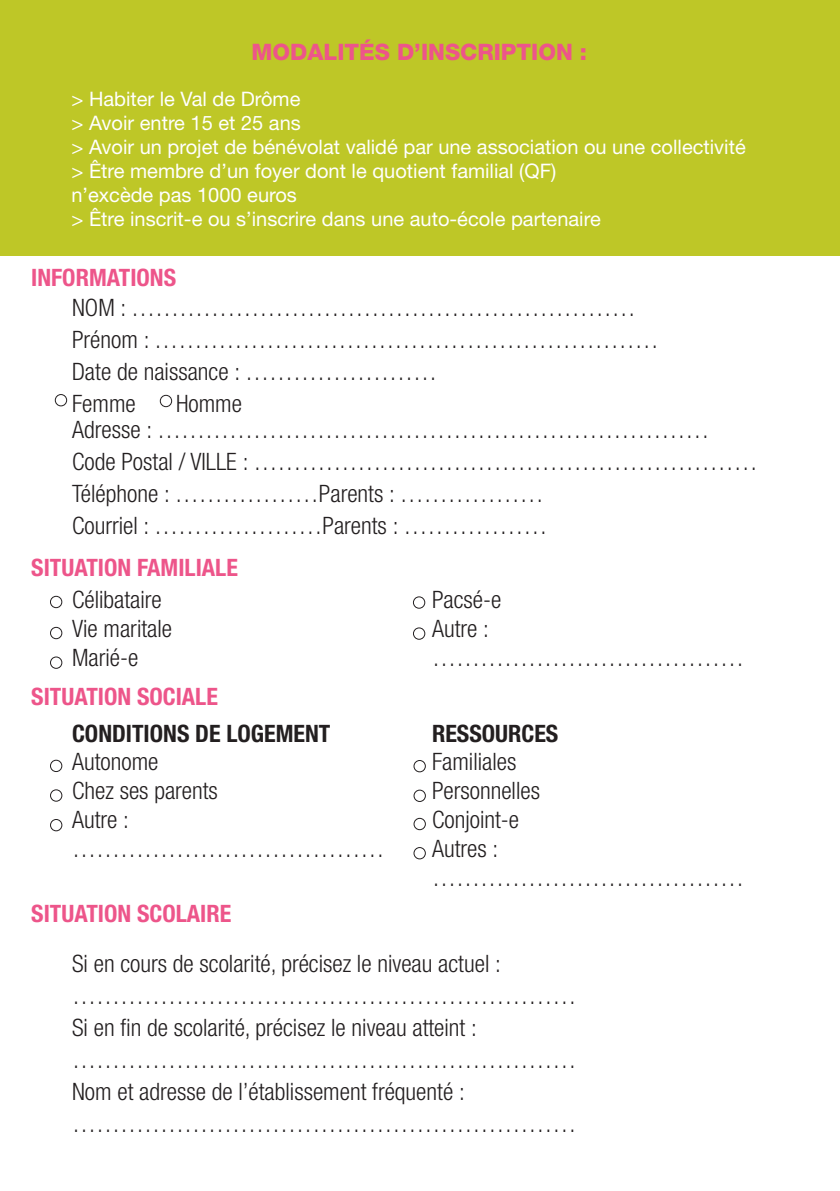
<style>
.page{position:relative;width:840px;height:1191px;background:#fff}
.page>*{position:absolute;margin:0;border:0;box-sizing:border-box;transform-origin:0 0}
.t1{font:300 condensed 24px/28.8px "Helvetica Neue LT Std";color:#231f20}
.t2{font:700 condensed 24px "Helvetica Neue LT Std";color:#ed558a}
.t3{font:700 condensed 24px "Helvetica Neue LT Std";color:#231f20}
.t4{font:800 22.6px "Helvetica Neue LT Std";color:#ed558a}
.t5{font:20px/24px "Helvetica Neue LT Std";color:#fff}
</style>
<div class="page">
<div style="left:0;top:0;width:839px;height:255px;background:#bec727"></div>
<div style="left:55px;top:394px;width:12px;height:12px;border:1px solid #231f20;border-radius:50%"></div>
<div style="left:160px;top:395px;width:12px;height:12px;border:1px solid #231f20;border-radius:50%"></div>
<div style="left:50px;top:596px;width:12px;height:12px;border:1px solid #231f20;border-radius:50%"></div>
<div style="left:50px;top:627px;width:12px;height:12px;border:1px solid #231f20;border-radius:50%"></div>
<div style="left:50px;top:657px;width:12px;height:11px;border:1px solid #231f20;border-radius:50%"></div>
<div style="left:413px;top:596px;width:12px;height:12px;border:1px solid #231f20;border-radius:50%"></div>
<div style="left:413px;top:627px;width:12px;height:12px;border:1px solid #231f20;border-radius:50%"></div>
<div style="left:50px;top:760px;width:12px;height:12px;border:1px solid #231f20;border-radius:50%"></div>
<div style="left:50px;top:789px;width:12px;height:12px;border:1px solid #231f20;border-radius:50%"></div>
<div style="left:50px;top:819px;width:12px;height:12px;border:1px solid #231f20;border-radius:50%"></div>
<div style="left:413px;top:760px;width:12px;height:12px;border:1px solid #231f20;border-radius:50%"></div>
<div style="left:413px;top:790px;width:12px;height:11px;border:1px solid #231f20;border-radius:50%"></div>
<div style="left:413px;top:818px;width:12px;height:12px;border:1px solid #231f20;border-radius:50%"></div>
<div style="left:413px;top:847px;width:12px;height:12px;border:1px solid #231f20;border-radius:50%"></div>
<p class="t4" style="left:251px;top:38px;width:337px">MODALITÉS D’INSCRIPTION :</p>
<p class="t5" style="left:71px;top:87px;width:675px">&gt; Habiter le Val de Drôme<br>&gt; Avoir entre 15 et 25 ans<br>&gt; Avoir un projet de bénévolat validé par une association ou une collectivité &gt; Être membre d’un foyer dont le quotient familial (QF)<br>n’excède pas 1000 euros<br>&gt; Être inscrit-e ou s’inscrire dans une auto-école partenaire</p>
<p class="t2" style="left:31px;top:263px;width:146px">INFORMATIONS</p>
<p class="t1" style="left:72px;top:291px;width:588px;line-height:32px">NOM : ………………………………………………………<br>Prénom : ………………………………………………………<br>Date de naissance : ……………………<br>Femme</p>
<p class="t1" style="left:72px;top:390px;width:638px;line-height:26.2px;text-indent:104px">Homme<br>Adresse : ……………………………………………………………</p>
<p class="t1" style="left:72px;top:445px;width:687px;line-height:32px">Code Postal / VILLE : ………………………………………………………<br>Téléphone : ………………Parents : ………………<br>Courriel : …………………Parents : ………………</p>
<p class="t2" style="left:31px;top:552px;width:208px">SITUATION FAMILIALE</p>
<p class="t1" style="left:72px;top:585px;width:101px">Célibataire<br>Vie maritale<br>Marié-e</p>
<p class="t1" style="left:432px;top:585px;width:314px">Pacsé-e<br>Autre : …………………………………</p>
<p class="t2" style="left:31px;top:681px;width:188px">SITUATION SOCIALE</p>
<p class="t3" style="left:72px;top:718px;width:260px">CONDITIONS DE LOGEMENT</p>
<p class="t1" style="left:72px;top:747px;width:314px">Autonome<br>Chez ses parents<br>Autre : …………………………………</p>
<p class="t3" style="left:432px;top:718px;width:128px">RESSOURCES</p>
<p class="t1" style="left:432px;top:747px;width:314px">Familiales<br>Personnelles<br>Conjoint-e<br>Autres : …………………………………</p>
<p class="t2" style="left:31px;top:898px;width:201px">SITUATION SCOLAIRE</p>
<p class="t1" style="left:72px;top:947px;width:506px;line-height:32px">Si en cours de scolarité, précisez le niveau actuel : ……………………………………………………… Si en fin de scolarité, précisez le niveau atteint : ……………………………………………………… Nom et adresse de l’établissement fréquenté : ………………………………………………………</p>
</div>
